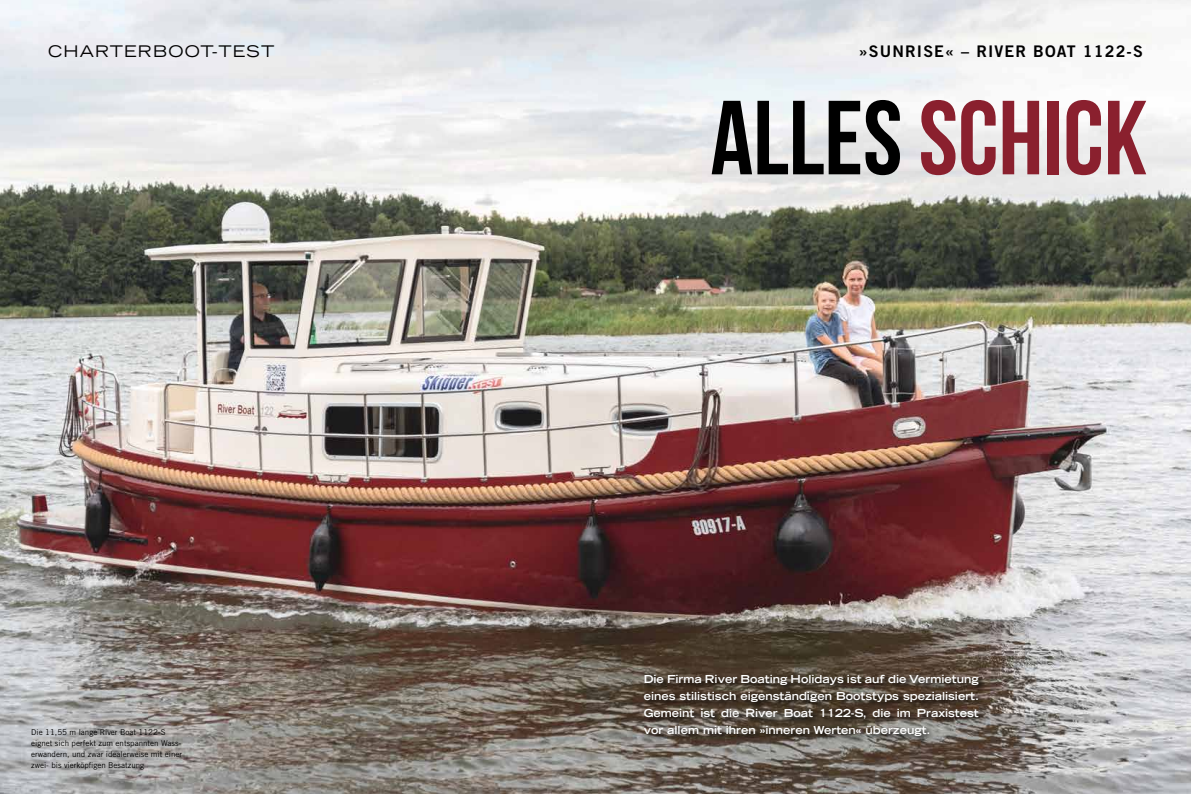
<style>
.page{position:relative;width:1191px;height:794px;background:#fff}
.page>*{position:absolute;margin:0;border:0;box-sizing:border-box;transform-origin:0 0}
.t1{font:105px "Bebas Neue";color:#8a202e}
.t2{font:16px "Trade Gothic LT Std Bd 2";letter-spacing:.07em;color:#000}
.t3{font:expanded 16px "Trade Gothic LT Std";letter-spacing:.07em;color:#000}
.t4{font:700 expanded 11px/17px "Trade Gothic LT Std";color:#fff;text-align:justify}
.t5{font:8px/11px "Trade Gothic LT Std";color:#000}
.s1{color:#000}
</style>
<div class="page">
<img style="left:0;top:0;width:1191px;height:794px">
<svg style="left:641px;top:672px;width:345px;height:72px;background:#53493e"></svg>
<h2 class="t3" style="left:48px;top:41px;width:228px">CHARTERBOOT-TEST</h2>
<h2 class="t2" style="left:859px;top:41px;width:285px">»SUNRISE« – RIVER BOAT 1122-S</h2>
<p class="t5" style="left:31px;top:727px;width:153px">Die 11,55 m lange River Boat 1122-S eignet sich perfekt zum entspannten Wass&shy;erwandern, und zwar idealerweise mit einer zwei- bis vierköpfigen Besatzung</p>
<h1 class="t1" style="left:710px;top:80px;width:438px"><span class="s1">ALLES</span> SCHICK</h1>
<p class="t4" style="left:643px;top:670px;width:337px">Die Firma River Boating Holidays ist auf die Vermietung eines stilistisch eigenständigen Bootstyps spezialisiert.<br>Gemeint ist die River Boat 1122-S, die im Praxistest vor allem mit ihren »inneren Werten« überzeugt.</p>
</div>
